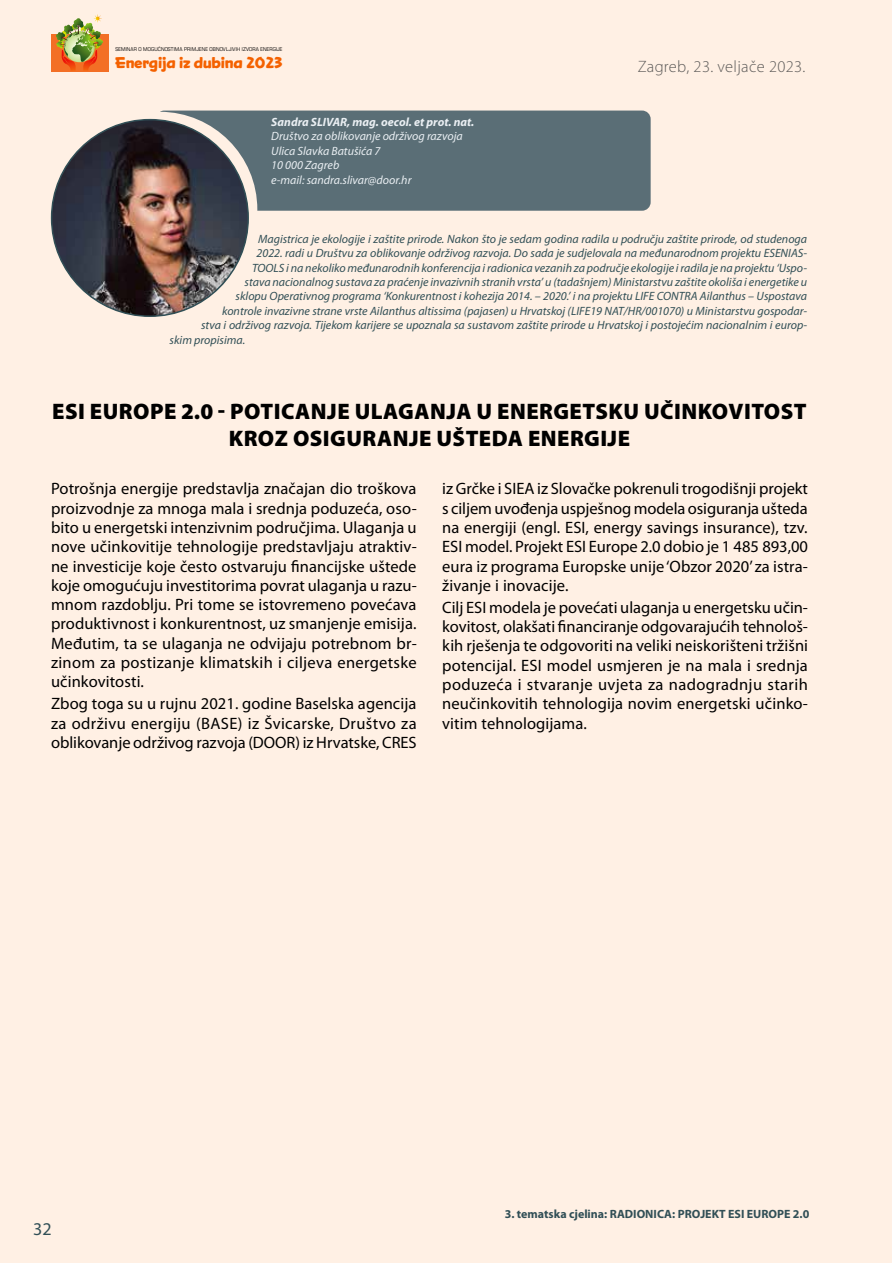
<style>
.page{position:relative;width:893px;height:1263px;background:#fff}
.page>*{position:absolute;margin:0;border:0;box-sizing:border-box;transform-origin:0 0}
.t1{font:900 22.5px/27px "Myriad Pro";letter-spacing:.02em;color:#000;text-align:center}
.t2{font:18px "Myriad Pro";color:#314f56}
.t3{font:16.5px/19.4px "Myriad Pro";letter-spacing:.005em;color:#000;text-align:justify}
.t4{font:300 16.5px "Myriad Pro";letter-spacing:.02em;color:#5d5b59}
.t5{font:700 15.45px "Snicker";letter-spacing:-.01em;color:#f46100}
.t6{font:italic 12px "Myriad Pro";color:#314f56}
.t7{font:italic 12px/14.4px "Myriad Pro";color:#eaeff3}
.t8{font:700 12px "Myriad Pro";color:#314f56}
.t9{font:italic 700 12px "Myriad Pro";color:#eaeff3}
.t10{font:5.7px "Eurostile TOT";letter-spacing:.03em;color:#000;scale:.9 1}
</style>
<div class="page">
<div style="left:0;top:0;width:892px;height:1263px;background:#fff0e4"></div>
<div style="left:51px;top:34px;width:58px;height:38px;background:#f36f25"></div>
<img style="left:56px;top:15px;width:47px;height:56px">
<div style="left:160px;top:111px;width:491px;height:100px;background:#5a6e76"></div>
<img style="left:52px;top:120px;width:196px;height:196px;border-radius:98px">
<p class="t10" style="left:115px;top:47px;width:187px">SEMINAR O MOGUĆNOSTIMA PRIMJENE OBNOVLJIVIH IZVORA ENERGIJE</p>
<p class="t5" style="left:115px;top:52px;width:169px">Energija iz dubina 2023</p>
<p class="t4" style="left:638px;top:57px;width:169px">Zagreb, 23. veljače 2023.</p>
<p class="t9" style="left:271px;top:115px;width:205px">Sandra SLIVAR, mag. oecol. et prot. nat.</p>
<p class="t7" style="left:271px;top:129px;width:193px">Društvo za oblikovanje održivog razvoja<br>Ulica Slavka Batušića 7<br>10 000 Zagreb<br>e-mail: sandra.slivar@door.hr</p>
<p class="t6" style="left:258px;top:232px;width:551px">Magistrica je ekologije i zaštite prirode. Nakon što je sedam godina radila u području zaštite prirode, od studenoga</p>
<p class="t6" style="left:257px;top:247px;width:552px">2022. radi u Društvu za oblikovanje održivog razvoja. Do sada je sudjelovala na međunarodnom projektu ESENIAS-</p>
<p class="t6" style="left:252px;top:261px;width:557px">TOOLS i na nekoliko međunarodnih konferencija i radionica vezanih za područje ekologije i radila je na projektu ‘Uspo-</p>
<p class="t6" style="left:245px;top:276px;width:564px">stava nacionalnog sustava za praćenje invazivnih stranih vrsta’ u (tadašnjem) Ministarstvu zaštite okoliša i energetike u</p>
<p class="t6" style="left:236px;top:290px;width:573px">sklopu Operativnog programa ‘Konkurentnost i kohezija 2014. – 2020.’ i na projektu LIFE CONTRA Ailanthus – Uspostava</p>
<p class="t6" style="left:222px;top:304px;width:587px">kontrole invazivne strane vrste Ailanthus altissima (pajasen) u Hrvatskoj (LIFE19 NAT/HR/001070) u Ministarstvu gospodar-</p>
<p class="t6" style="left:201px;top:319px;width:608px">stva i održivog razvoja. Tijekom karijere se upoznala sa sustavom zaštite prirode u Hrvatskoj i postojećim nacionalnim i europ-</p>
<p class="t6" style="left:170px;top:333px;width:77px">skim propisima.</p>
<h1 class="t1" style="left:52px;top:398px;width:756px">ESI EUROPE 2.0 - POTICANJE ULAGANJA U ENERGETSKU UČINKOVITOST<br>KROZ OSIGURANJE UŠTEDA ENERGIJE</h1>
<p class="t3" style="left:51px;top:479px;width:367px">Potrošnja energije predstavlja značajan dio troškova proizvodnje za mnoga mala i srednja poduzeća, oso&shy;bito u energetski intenzivnim područjima. Ulaganja u nove učinkovitije tehnologije predstavljaju atraktiv&shy;ne investicije koje često ostvaruju financijske uštede koje omogućuju investitorima povrat ulaganja u razu&shy;mnom razdoblju. Pri tome se istovremeno povećava produktivnost i konkurentnost, uz smanjenje emisija.<br>Međutim, ta se ulaganja ne odvijaju potrebnom br&shy;zinom za postizanje klimatskih i ciljeva energetske učinkovitosti.</p>
<p class="t3" style="left:51px;top:694px;width:367px">Zbog toga su u rujnu 2021. godine Baselska agencija za održivu energiju (BASE) iz Švicarske, Društvo za oblikovanje održivog razvoja (DOOR) iz Hrvatske, CRES</p>
<p class="t3" style="left:442px;top:479px;width:367px">iz Grčke i SIEA iz Slovačke pokrenuli trogodišnji projekt s ciljem uvođenja uspješnog modela osiguranja ušteda na energiji (engl. ESI, energy savings insurance), tzv.<br>ESI model. Projekt ESI Europe 2.0 dobio je 1 485 893,00 eura iz programa Europske unije ‘Obzor 2020’ za istra&shy;živanje i inovacije.</p>
<p class="t3" style="left:442px;top:598px;width:367px">Cilj ESI modela je povećati ulaganja u energetsku učin&shy;kovitost, olakšati financiranje odgovarajućih tehnološ&shy;kih rješenja te odgovoriti na veliki neiskorišteni tržišni potencijal. ESI model usmjeren je na mala i srednja poduzeća i stvaranje uvjeta za nadogradnju starih neučinkovitih tehnologija novim energetski učinko&shy;vitim tehnologijama.</p>
<p class="t2" style="left:33px;top:1219px;width:20px">32</p>
<p class="t8" style="left:505px;top:1207px;width:306px">3. tematska cjelina: RADIONICA: PROJEKT ESI EUROPE 2.0</p>
</div>
